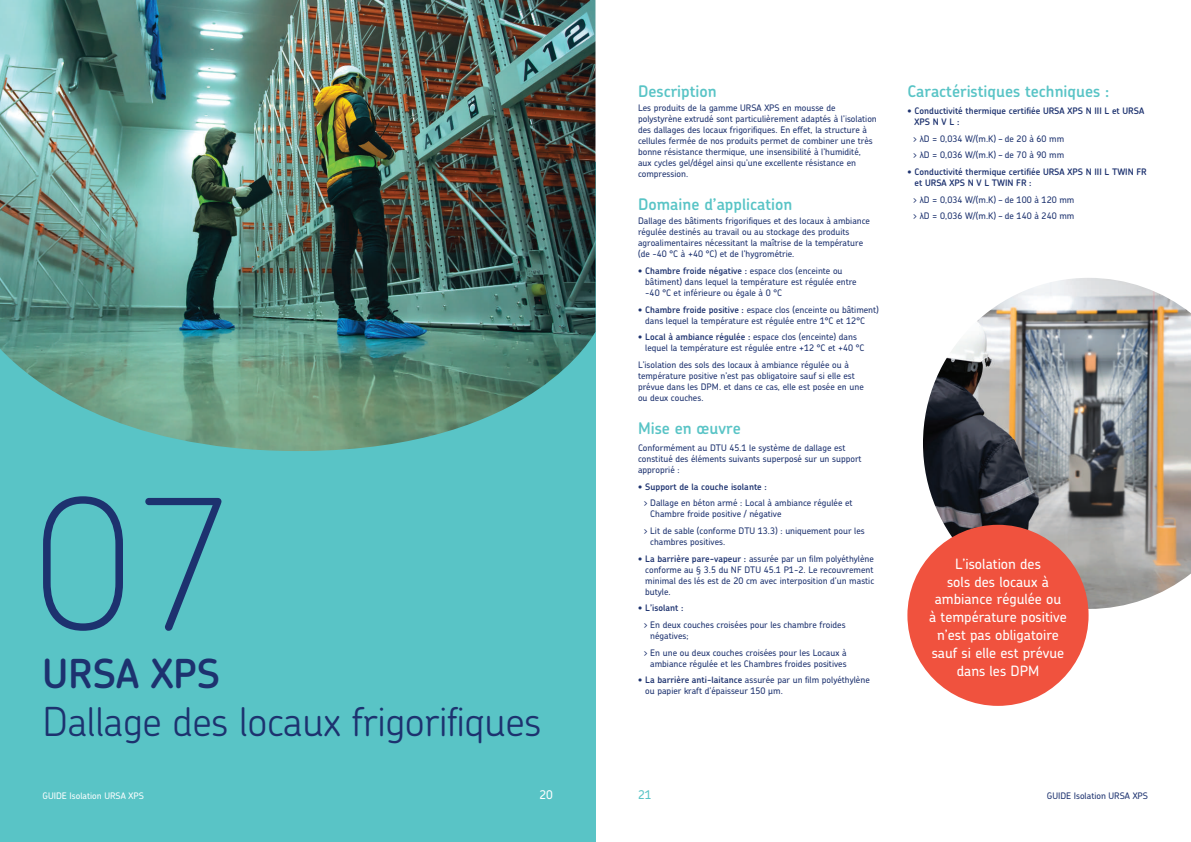
<style>
.page{position:relative;width:1191px;height:842px;background:#fff}
.page>*{position:absolute;margin:0;border:0;box-sizing:border-box;transform-origin:0 0}
.t1{font:100 180px "Chevin";color:#1d326f}
.t2{font:300 40px "Chevin";letter-spacing:-.01em;color:#1d326f}
.t3{font:600 40px "Chevin";color:#1d326f}
.t4{font:600 16px "Chevin";color:#59c4c6}
.t5{font:500 14.3px/17.8px "Chevin";color:#fff;text-align:center}
.t6{font:500 12px "Chevin";color:#59c4c6}
.t7{font:500 12px "Chevin";color:#fff}
.t8{font:500 9px/11px "Chevin";color:#1d326f}
.t9{font:600 9px/11px "Chevin";color:#1d326f}
.t10{font:500 9px "Chevin";color:#fff}
.s1{font-weight:600}
.s2{font-family:"Chevin Pro"}
</style>
<div class="page">
<div style="left:0;top:163px;width:595px;height:679px;background:#59c4c6"></div>
<img style="left:0;top:0;width:595px;height:451px">
<img style="left:923px;top:278px;width:268px;height:331px">
<div style="left:907px;top:525px;width:181px;height:181px;background:#f0523e;border-radius:50%"></div>
<h1 class="t1" style="left:33px;top:449px;width:203px">07</h1>
<h2 class="t3" style="left:43px;top:648px;width:179px">URSA XPS</h2>
<h2 class="t2" style="left:43px;top:696px;width:500px">Dallage des locaux frigorifiques</h2>
<h3 class="t4" style="left:638px;top:81px;width:80px">Description</h3>
<p class="t8" style="left:638px;top:102px;width:240px">Les produits de la gamme URSA XPS en mousse de polystyrène extrudé sont particulièrement adaptés à l’isolation des dallages des locaux frigorifiques. En effet, la structure à cellules fermée de nos produits permet de combiner une très bonne résistance thermique, une insensibilité à l’humidité,<br>aux cycles gel/dégel ainsi qu’une excellente résistance en compression.</p>
<h3 class="t4" style="left:638px;top:194px;width:156px">Domaine d’application</h3>
<p class="t8" style="left:638px;top:215px;width:233px">Dallage des bâtiments frigorifiques et des locaux à ambiance régulée destinés au travail ou au stockage des produits agroalimentaires nécessitant la maîtrise de la température (de -40 °C à +40 °C) et de l’hygrométrie.</p>
<p class="t8" style="left:645px;top:265px;width:213px;text-indent:-7px"><span class="s1">• Chambre froide négative :</span> espace clos (enceinte ou bâtiment) dans lequel la température est régulée entre -40 °C et inférieure ou égale à 0 °C</p>
<p class="t8" style="left:645px;top:304px;width:235px;text-indent:-7px"><span class="s1">• Chambre froide positive :</span> espace clos (enceinte ou bâtiment) dans lequel la température est régulée entre 1°C et 12°C</p>
<p class="t8" style="left:645px;top:331px;width:221px;text-indent:-7px"><span class="s1">• Local à ambiance régulée :</span> espace clos (enceinte) dans lequel la température est régulée entre +12 °C et +40 °C</p>
<p class="t8" style="left:638px;top:359px;width:227px">L’isolation des sols des locaux à ambiance régulée ou à température positive n’est pas obligatoire sauf si elle est prévue dans les DPM. et dans ce cas, elle est posée en une ou deux couches.</p>
<h3 class="t4" style="left:638px;top:418px;width:104px">Mise en œuvre</h3>
<p class="t8" style="left:638px;top:442px;width:225px">Conformément au DTU 45.1 le système de dallage est constitué des éléments suivants superposé sur un support approprié :</p>
<p class="t9" style="left:638px;top:481px;width:130px">• Support de la couche isolante :</p>
<p class="t8" style="left:650px;top:497px;width:204px;text-indent:-7px">&gt; Dallage en béton armé : Local à ambiance régulée et<br>Chambre froide positive / négative</p>
<p class="t8" style="left:650px;top:525px;width:216px;text-indent:-7px">&gt; Lit de sable (conforme DTU 13.3) : uniquement pour les chambres positives.</p>
<p class="t8" style="left:645px;top:553px;width:230px;text-align:justify;text-indent:-7px"><span class="s1">• La barrière pare-vapeur :</span> assurée par un film polyéthylène conforme au § 3.5 du NF DTU 45.1 P1-2. Le recouvrement minimal des lés est de 20 cm avec interposition d’un mastic butyle.</p>
<p class="t9" style="left:638px;top:602px;width:47px">• L’isolant :</p>
<p class="t8" style="left:650px;top:619px;width:197px;text-indent:-7px">&gt; En deux couches croisées pour les chambre froides négatives;</p>
<p class="t8" style="left:643px;top:647px;width:204px;text-align:right">&gt; En une ou deux couches croisées pour les Locaux à ambiance régulée et les Chambres froides positives</p>
<p class="t8" style="left:645px;top:674px;width:226px;text-indent:-7px"><span class="s1">• La barrière anti-laitance</span> assurée par un film polyéthylène ou papier kraft d’épaisseur 150 μm.</p>
<h3 class="t4" style="left:907px;top:81px;width:203px">Caractéristiques techniques :</h3>
<p class="t9" style="left:914px;top:105px;width:231px;text-indent:-7px">• Conductivité thermique certifiée URSA XPS N III L et URSA<br>XPS N V L :</p>
<p class="t8" style="left:913px;top:130px;width:153px;line-height:16.7px">&gt; <span class="s2">λ</span>D = 0,034 W/(m.K) – de 20 à 60 mm &gt; <span class="s2">λ</span>D = 0,036 W/(m.K) – de 70 à 90 mm</p>
<p class="t9" style="left:914px;top:166px;width:234px;text-indent:-7px">• Conductivité thermique certifiée URSA XPS N III L TWIN FR et URSA XPS N V L TWIN FR :</p>
<p class="t8" style="left:913px;top:191px;width:163px;line-height:16.7px">&gt; <span class="s2">λ</span>D = 0,034 W/(m.K) – de 100 à 120 mm &gt; <span class="s2">λ</span>D = 0,036 W/(m.K) – de 140 à 240 mm</p>
<h3 class="t5" style="left:929px;top:554px;width:139px">L’isolation des<br>sols des locaux à ambiance régulée ou<br>à température positive n’est pas obligatoire sauf si elle est prévue</h3>
<h3 class="t5" style="left:956px;top:661px;width:84px">dans les DPM</h3>
<p class="t10" style="left:43px;top:790px;width:103px">GUIDE Isolation URSA XPS</p>
<h3 class="t6" style="left:638px;top:787px;width:15px">21</h3>
<p class="t8" style="left:1046px;top:790px;width:103px">GUIDE Isolation URSA XPS</p>
<h3 class="t7" style="left:539px;top:787px;width:15px">20</h3>
</div>
